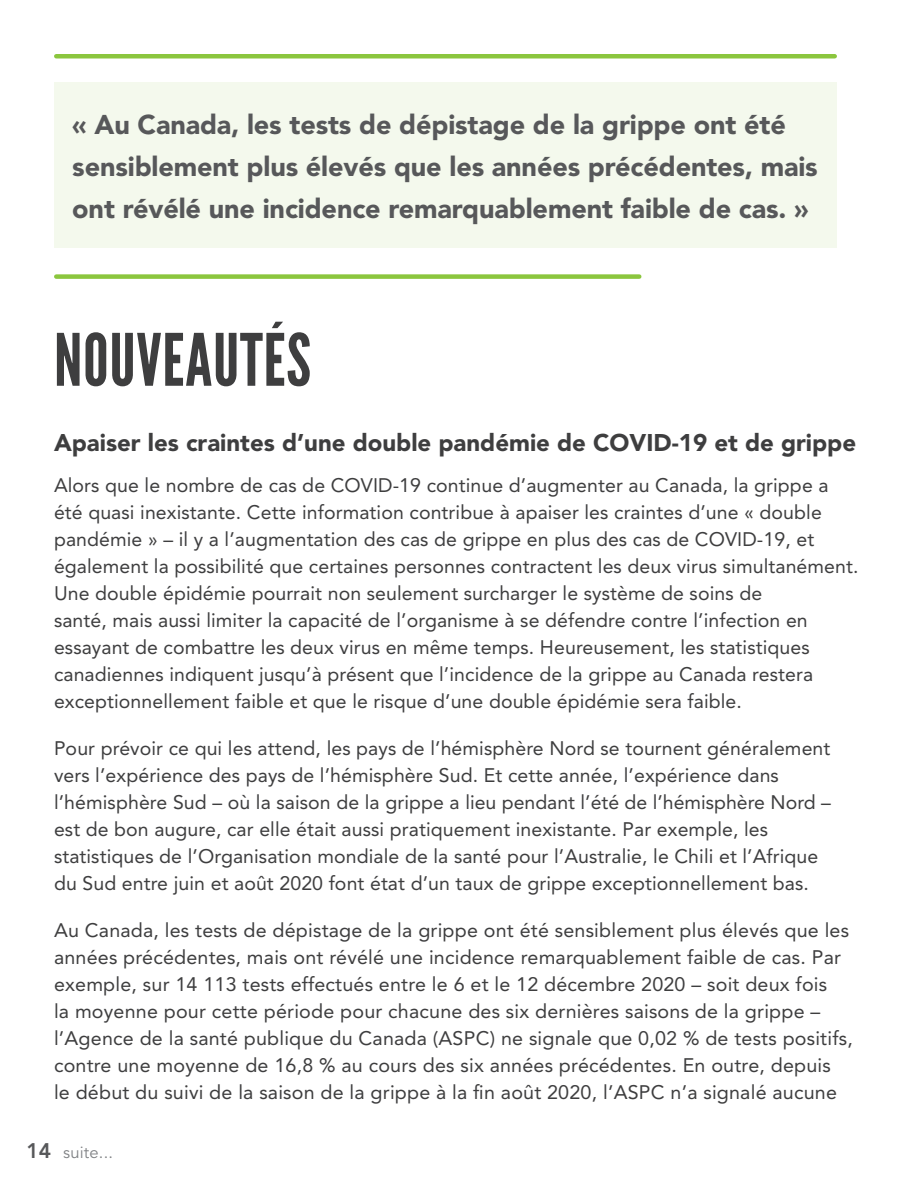
<style>
.page{position:relative;width:918px;height:1188px;background:#fff}
.page>*{position:absolute;margin:0;border:0;box-sizing:border-box;transform-origin:0 0}
.h1{font:72px "League Gothic";letter-spacing:.01em;color:#3e3e3f}
.h2{font:900 27px/42px "Avenir LT Std";letter-spacing:-.005em;color:#57585a}
.h5{font:900 24px "Avenir LT Std";color:#3e3e3f}
.t1{font:800 21px "Avenir LT Std";color:#57585a}
.p{font:19.5px/27px "Avenir LT Std";letter-spacing:.005em;color:#3e3e3f}
.Continues{font:16.5px "Avenir LT Std";letter-spacing:.01em;color:#808285}
</style>
<div class="page">
<div style="left:54px;top:82px;width:783px;height:166px;background:#f4f9ed"></div>
<div style="left:56px;top:274px;width:583px;height:5px;background:#8bc63e"></div>
<hr style="left:56px;top:54px;width:779px;height:4px;background:#8bc63e">
<h2 class="h2" style="left:72px;top:103px;width:747px">« Au Canada, les tests de dépistage de la grippe ont été sensiblement plus élevés que les années précédentes, mais ont révélé une incidence remarquablement faible de cas. »</h2>
<h1 class="h1" style="left:54px;top:319px;width:259px">NOUVEAUTÉS</h1>
<p class="h5" style="left:54px;top:428px;width:804px">Apaiser les craintes d’une double pandémie de COVID-19 et de grippe</p>
<p class="p" style="left:54px;top:471px;width:806px">Alors que le nombre de cas de COVID-19 continue d’augmenter au Canada, la grippe a été quasi inexistante. Cette information contribue à apaiser les craintes d’une « double pandémie » – il y a l’augmentation des cas de grippe en plus des cas de COVID-19, et également la possibilité que certaines personnes contractent les deux virus simultanément.<br>Une double épidémie pourrait non seulement surcharger le système de soins de<br>santé, mais aussi limiter la capacité de l’organisme à se défendre contre l’infection en essayant de combattre les deux virus en même temps. Heureusement, les statistiques canadiennes indiquent jusqu’à présent que l’incidence de la grippe au Canada restera exceptionnellement faible et que le risque d’une double épidémie sera faible.</p>
<p class="p" style="left:54px;top:735px;width:778px">Pour prévoir ce qui les attend, les pays de l’hémisphère Nord se tournent généralement vers l’expérience des pays de l’hémisphère Sud. Et cette année, l’expérience dans l’hémisphère Sud – où la saison de la grippe a lieu pendant l’été de l’hémisphère Nord – est de bon augure, car elle était aussi pratiquement inexistante. Par exemple, les statistiques de l’Organisation mondiale de la santé pour l’Australie, le Chili et l’Afrique du Sud entre juin et août 2020 font état d’un taux de grippe exceptionnellement bas.</p>
<p class="p" style="left:54px;top:917px;width:800px">Au Canada, les tests de dépistage de la grippe ont été sensiblement plus élevés que les années précédentes, mais ont révélé une incidence remarquablement faible de cas. Par exemple, sur 14 113 tests effectués entre le 6 et le 12 décembre 2020 – soit deux fois<br>la moyenne pour cette période pour chacune des six dernières saisons de la grippe – l’Agence de la santé publique du Canada (ASPC) ne signale que 0,02 % de tests positifs, contre une moyenne de 16,8 % au cours des six années précédentes. En outre, depuis<br>le début du suivi de la saison de la grippe à la fin août 2020, l’ASPC n’a signalé aucune</p>
<p class="t1" style="left:26px;top:1139px;width:26px">14</p>
<p class="Continues" style="left:63px;top:1143px;width:51px">suite...</p>
</div>
